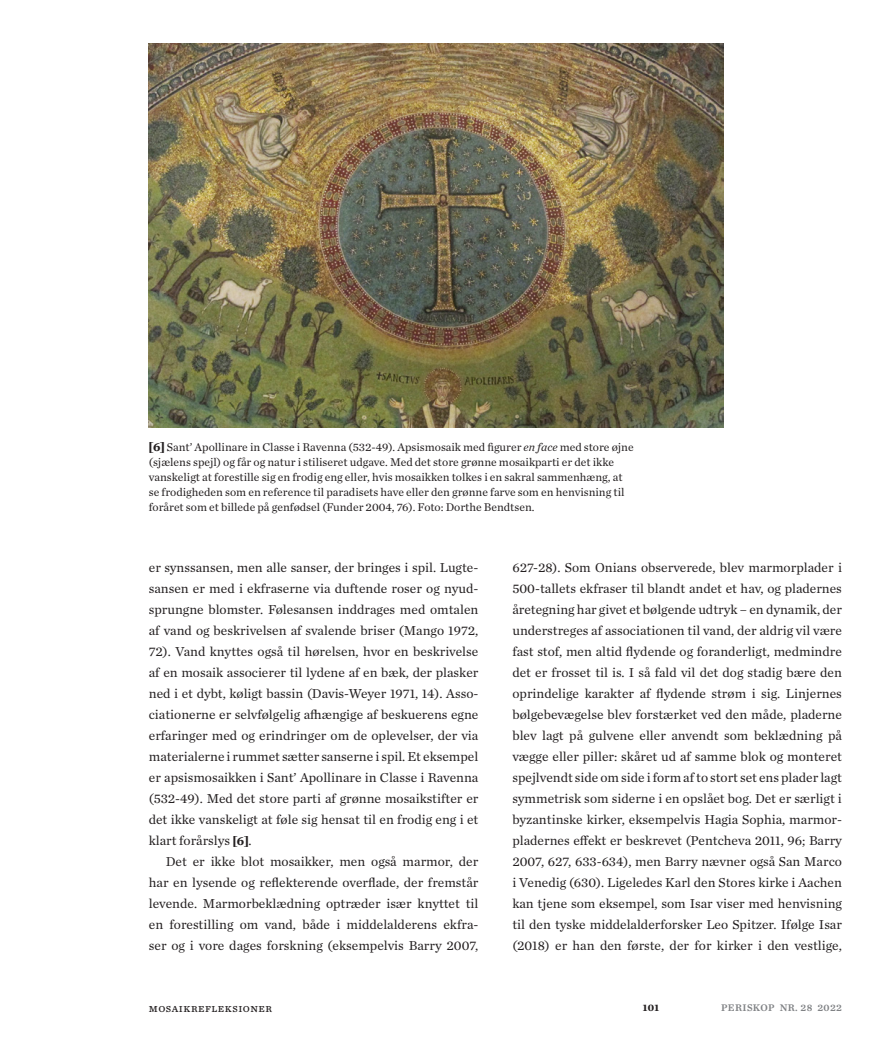
<style>
.page{position:relative;width:893px;height:1063px;background:#fff}
.page>*{position:absolute;margin:0;border:0;box-sizing:border-box;transform-origin:0 0}
.Periskop_Debat_Brød{font:13.5px/21px "Chronicle Text G1";color:#231f20;text-align:justify}
.Periskop_Debat_Bille{font:11.7px/15px "Chronicle Text G1";color:#231f20}
.t1{font:11.7px "Chronicle Text G3";letter-spacing:.04em;color:#231f20}
.t2{font:10.05px "Chronicle Text G3 Semi";letter-spacing:.04em;color:#808285}
.t3{font:700 10.05px "Chronicle Text G1";color:#231f20}
.s1{font-family:"Chronicle Text G4";font-weight:700;font-size:12.45px}
.s2{font-style:italic}
</style>
<div class="page">
<img style="left:149px;top:44px;width:575px;height:384px">
<p class="Periskop_Debat_Bille" style="left:149px;top:439px;width:486px"><span class="s1">[6]</span> Sant’ Apollinare in Classe i Ravenna (532-49). Apsismosaik med figurer <span class="s2">en face</span> med store øjne (sjælens spejl) og får og natur i stiliseret udgave. Med det store grønne mosaikparti er det ikke vanskeligt at forestille sig en frodig eng eller, hvis mosaikken tolkes i en sakral sammenhæng, at se frodigheden som en reference til paradisets have eller den grønne farve som en henvisning til foråret som et billede på genfødsel (Funder 2004, 76). Foto: Dorthe Bendtsen.</p>
<p class="Periskop_Debat_Brød" style="left:149px;top:556px;width:331px">er synssansen, men alle sanser, der bringes i spil. Lugte&shy;sansen er med i ekfraserne via duftende roser og nyud&shy;sprungne blomster. Følesansen inddrages med omtalen af vand og beskrivelsen af svalende briser (Mango 1972, 72). Vand knyttes også til hørelsen, hvor en beskrivelse af en mosaik associerer til lydene af en bæk, der plasker ned i et dybt, køligt bassin (Davis-Weyer 1971, 14). Asso&shy;ciationerne er selvfølgelig afhængige af beskuerens egne erfaringer med og erindringer om de oplevelser, der via materialerne i rummet sætter sanserne i spil. Et eksempel er apsismosaikken i Sant’ Apollinare in Classe i Ravenna (532-49). Med det store parti af grønne mosaikstifter er det ikke vanskeligt at føle sig hensat til en frodig eng i et klart forårslys <span class="s1">[6]</span>.</p>
<p class="Periskop_Debat_Brød" style="left:149px;top:850px;width:331px;text-indent:17px">Det er ikke blot mosaikker, men også marmor, der har en lysende og reflekterende overflade, der fremstår levende. Marmorbeklædning optræder især knyttet til en forestilling om vand, både i middelalderens ekfra&shy;ser og i vore dages forskning (eksempelvis Barry 2007,</p>
<p class="Periskop_Debat_Brød" style="left:512px;top:556px;width:331px">627-28). Som Onians observerede, blev marmorplader i 500-tallets ekfraser til blandt andet et hav, og pladernes åretegning har givet et bølgende udtryk – en dynamik, der understreges af associationen til vand, der aldrig vil være fast stof, men altid flydende og foranderligt, medmindre det er frosset til is. I så fald vil det dog stadig bære den oprindelige karakter af flydende strøm i sig. Linjernes bølgebevægelse blev forstærket ved den måde, pladerne blev lagt på gulvene eller anvendt som beklædning på vægge eller piller: skåret ud af samme blok og monteret spejlvendt side om side i form af to stort set ens plader lagt symmetrisk som siderne i en opslået bog. Det er særligt i byzantinske kirker, eksempelvis Hagia Sophia, marmor&shy;pladernes effekt er beskrevet (Pentcheva 2011, 96; Barry 2007, 627, 633-634), men Barry nævner også San Marco i Venedig (630). Ligeledes Karl den Stores kirke i Aachen kan tjene som eksempel, som Isar viser med henvisning til den tyske middelalderforsker Leo Spitzer. Ifølge Isar (2018) er han den første, der for kirker i den vestlige,</p>
<p class="t1" style="left:149px;top:999px;width:125px">mosaikrefleksioner</p>
<p class="t3" style="left:643px;top:1000px;width:18px">101</p>
<p class="t2" style="left:721px;top:1000px;width:122px">PERISKOP NR. 28 2022</p>
</div>
